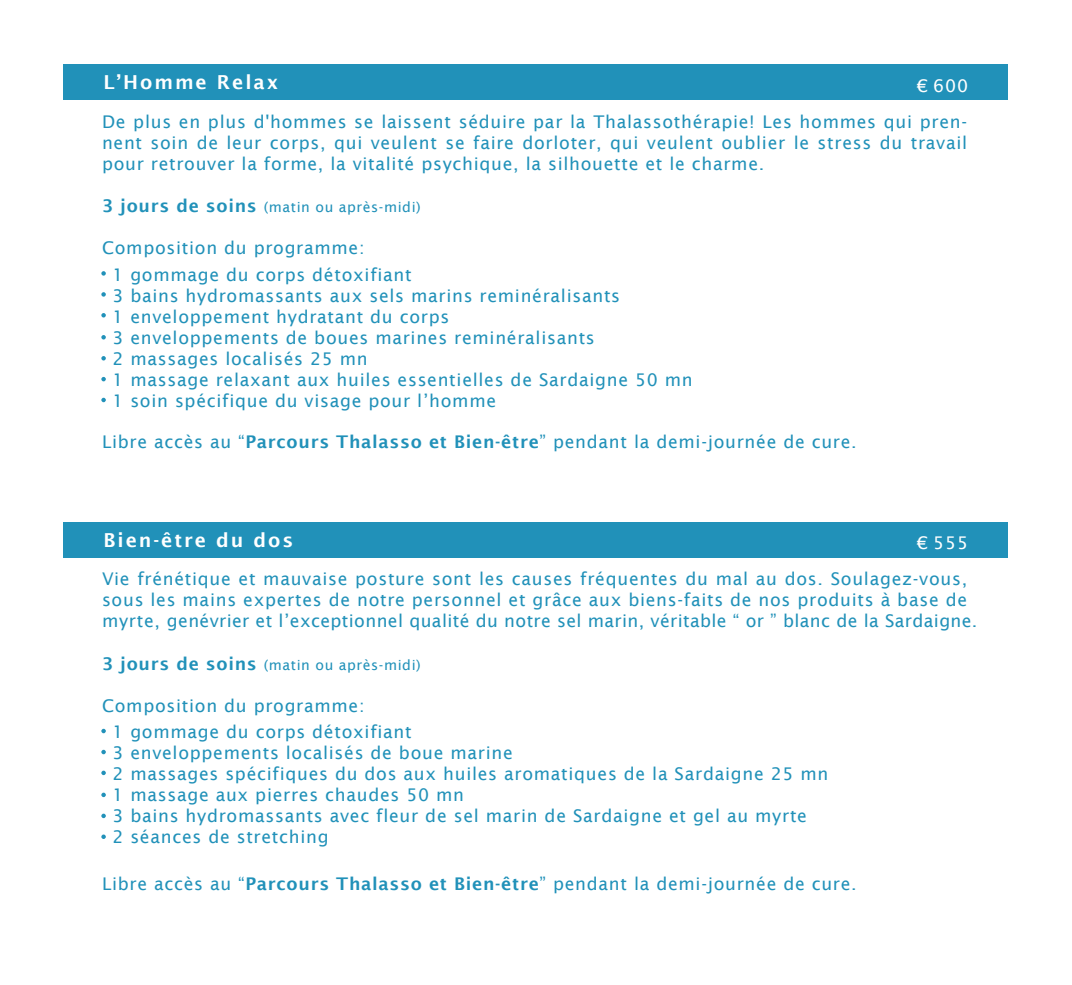
<style>
.page{position:relative;width:1072px;height:985px;background:#fff}
.page>*{position:absolute;margin:0;border:0;box-sizing:border-box;transform-origin:0 0}
.t1{font:600 19.25px "Lucida Sans";letter-spacing:.1em;color:#fff}
.t2{font:17.5px/21px "Lucida Sans";letter-spacing:.04em;color:#2191b9}
.t3{font:17.5px "Lucida Sans";letter-spacing:.05em;color:#fff}
.t4{font:14px "Lucida Sans";letter-spacing:.04em;color:#2191b9}
.s1{font-weight:600;font-size:17.5px}
.s2{font-weight:600}
</style>
<div class="page">
<div style="left:64px;top:65px;width:944px;height:35px;background:#2191b9"></div>
<svg style="left:101px;top:271px;width:5px;height:5px"></svg>
<svg style="left:101px;top:292px;width:5px;height:5px"></svg>
<svg style="left:101px;top:313px;width:5px;height:4px"></svg>
<svg style="left:101px;top:335px;width:5px;height:4px"></svg>
<svg style="left:101px;top:356px;width:5px;height:4px"></svg>
<svg style="left:101px;top:377px;width:5px;height:4px"></svg>
<svg style="left:101px;top:398px;width:5px;height:4px"></svg>
<div style="left:64px;top:522px;width:944px;height:35px;background:#2191b9"></div>
<svg style="left:101px;top:729px;width:5px;height:4px"></svg>
<svg style="left:101px;top:750px;width:5px;height:4px"></svg>
<svg style="left:101px;top:770px;width:5px;height:5px"></svg>
<svg style="left:101px;top:792px;width:5px;height:5px"></svg>
<svg style="left:101px;top:813px;width:5px;height:5px"></svg>
<svg style="left:101px;top:834px;width:5px;height:5px"></svg>
<p class="t1" style="left:103px;top:71px;width:176px">L’Homme Relax</p>
<p class="t2" style="left:102px;top:111px;width:866px;text-align:justify">De plus en plus d'hommes se laissent séduire par la Thalassothérapie! Les hommes qui pren&shy;nent soin de leur corps, qui veulent se faire dorloter, qui veulent oublier le stress du travail pour retrouver la forme, la vitalité psychique, la silhouette et le charme.</p>
<p class="t4" style="left:102px;top:199px;width:320px"><span class="s1">3 jours de soins</span> (matin ou après-midi)</p>
<p class="t2" style="left:102px;top:237px;width:264px">Composition du programme:</p>
<p class="t3" style="left:917px;top:76px;width:53px">€ 600</p>
<p class="t2" style="left:112px;top:264px;width:582px">1 gommage du corps détoxifiant<br>3 bains hydromassants aux sels marins reminéralisants<br>1 enveloppement hydratant du corps<br>3 enveloppements de boues marines reminéralisants<br>2 massages localisés 25 mn<br>1 massage relaxant aux huiles essentielles de Sardaigne 50 mn 1 soin spécifique du visage pour l’homme</p>
<p class="t2" style="left:102px;top:431px;width:756px">Libre accès au “<span class="s2">Parcours Thalasso et Bien-être</span>” pendant la demi-journée de cure.</p>
<p class="t1" style="left:103px;top:529px;width:191px">Bien-être du dos</p>
<p class="t2" style="left:102px;top:569px;width:877px">Vie frénétique et mauvaise posture sont les causes fréquentes du mal au dos. Soulagez-vous, sous les mains expertes de notre personnel et grâce aux biens-faits de nos produits à base de myrte, genévrier et l’exceptionnel qualité du notre sel marin, véritable “ or ” blanc de la Sardaigne.</p>
<p class="t4" style="left:102px;top:656px;width:320px"><span class="s1">3 jours de soins</span> (matin ou après-midi)</p>
<p class="t2" style="left:102px;top:695px;width:264px">Composition du programme:</p>
<p class="t3" style="left:917px;top:533px;width:53px">€ 555</p>
<p class="t2" style="left:112px;top:721px;width:717px">1 gommage du corps détoxifiant<br>3 enveloppements localisés de boue marine<br>2 massages spécifiques du dos aux huiles aromatiques de la Sardaigne 25 mn 1 massage aux pierres chaudes 50 mn<br>3 bains hydromassants avec fleur de sel marin de Sardaigne et gel au myrte<br>2 séances de stretching</p>
<p class="t2" style="left:102px;top:873px;width:756px">Libre accès au “<span class="s2">Parcours Thalasso et Bien-être</span>” pendant la demi-journée de cure.</p>
</div>
